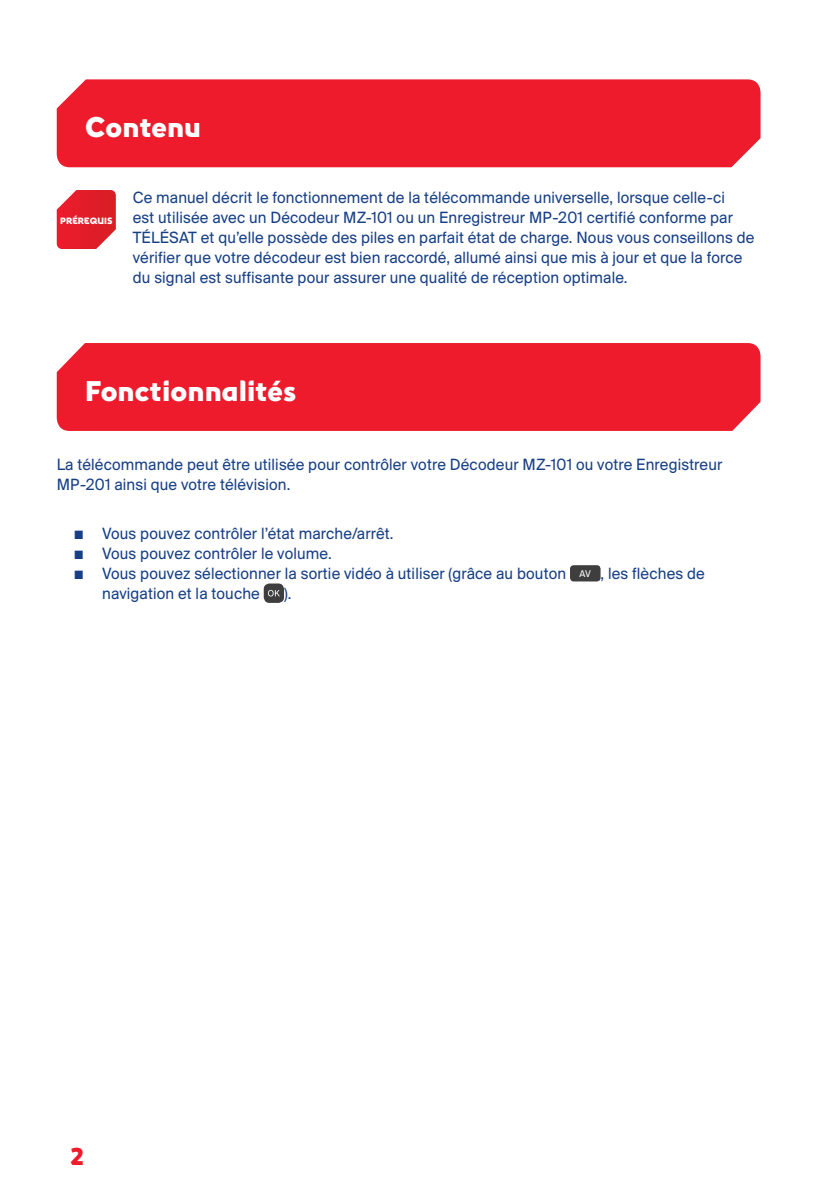
<style>
.page{position:relative;width:840px;height:1191px;background:#fff}
.page>*{position:absolute;margin:0;border:0;box-sizing:border-box;transform-origin:0 0}
.t1{font:28px "M7 Sans";color:#fff}
.t2{font:24px "M7 Sans";color:#ee1b2d}
.Rode_balk{font:17px/20px "Suisse BP Intl";letter-spacing:.01em;color:#173f85;scale:.95 1}
.Body_no_space{font:17px "Suisse BP Intl";letter-spacing:.01em;color:#173f85;scale:.95 1}
.t3{font:10.2px "Suisse BP Intl";color:#fff;scale:.95 1}
.t4{font:9px "M7 Sans";letter-spacing:-.005em;color:#fff}
</style>
<div class="page">
<div style="left:57px;top:79px;width:703px;height:88px;background:#ee1b2d"></div>
<div style="left:57px;top:343px;width:703px;height:88px;background:#ee1b2d"></div>
<div style="left:569px;top:565px;width:31px;height:16px;background:#3e3e3f;border-radius:4px"></div>
<div style="left:263px;top:583px;width:21px;height:20px;background:#3e3e3f;border-radius:6px"></div>
<svg style="left:268px;top:590px;width:12px;height:6px"></svg>
<svg style="left:57px;top:190px;width:59px;height:59px;background:#e53641"></svg>
<p class="t1" style="left:85px;top:107px;width:117px">Contenu</p>
<p class="t4" style="left:60px;top:214px;width:54px">PRÉREQUIS</p>
<p class="Rode_balk" style="left:133px;top:187px;width:655px">Ce manuel décrit le fonctionnement de la télécommande universelle, lorsque celle-ci<br>est utilisée avec un Décodeur MZ-101 ou un Enregistreur MP-201 certifié conforme par TÉLÉSAT et qu’elle possède des piles en parfait état de charge. Nous vous conseillons de vérifier que votre décodeur est bien raccordé, allumé ainsi que mis à jour et que la force du signal est suffisante pour assurer une qualité de réception optimale.</p>
<p class="t1" style="left:85px;top:370px;width:212px">Fonctionnalités</p>
<p class="Rode_balk" style="left:57px;top:454px;width:701px">La télécommande peut être utilisée pour contrôler votre Décodeur MZ-101 ou votre Enregistreur<br>MP-201 ainsi que votre télévision.</p>
<p class="Body_no_space" style="left:74px;top:523px;width:338px">■ Vous pouvez contrôler l’état marche/arrêt.</p>
<p class="Body_no_space" style="left:74px;top:543px;width:273px">■ Vous pouvez contrôler le volume.</p>
<p class="Body_no_space" style="left:74px;top:563px;width:519px">■ Vous pouvez sélectionner la sortie vidéo à utiliser (grâce au bouton</p>
<p class="t3" style="left:579px;top:568px;width:13px">AV</p>
<p class="Body_no_space" style="left:600px;top:563px;width:111px">, les flèches de</p>
<p class="Body_no_space" style="left:102px;top:583px;width:167px">navigation et la touche</p>
<p class="Body_no_space" style="left:284px;top:583px;width:9px">).</p>
<p class="t2" style="left:70px;top:1139px;width:15px">2</p>
</div>
